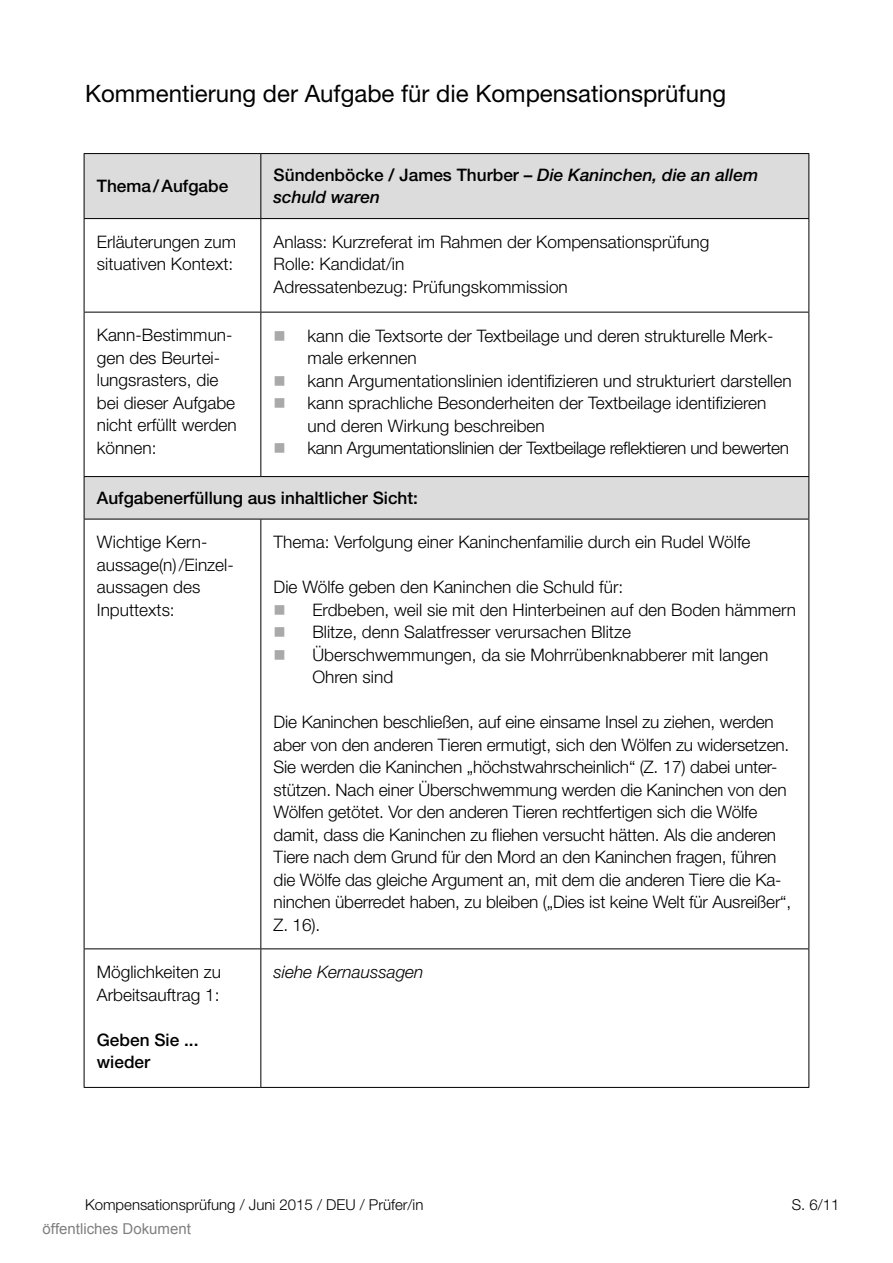
<style>
.page{position:relative;width:893px;height:1263px;background:#fff}
.page>*{position:absolute;margin:0;border:0;box-sizing:border-box;transform-origin:0 0}
.t1{font:24px "Helvetica Neue LT Std";color:#000}
.t2{font:300 17.25px/22.5px "Helvetica Neue LT Std";color:#000}
.t3{font:500 17.25px/22.5px "Helvetica Neue LT Std";color:#000}
.t4{font:300 17.25px "Helvetica Neue LT Std";letter-spacing:-.02em;color:#000}
.t5{font:italic 500 17.25px/22.5px "Helvetica Neue LT Std";color:#000}
.t6{font:italic 300 17.25px "Helvetica Neue LT Std";color:#000}
.t7{font:300 15px "Helvetica Neue LT Std";color:#000}
.t8{font:15px "Arial";color:#808080}
.s1{font-style:normal}
.s2{color:#a9a9a9}
</style>
<div class="page">
<svg style="left:85px;top:154px;width:723px;height:365px"></svg>
<hr style="left:84px;top:153px;width:177px;height:1px;background:#000">
<hr style="left:84px;top:154px;width:1px;height:64px;background:#000">
<hr style="left:261px;top:153px;width:548px;height:1px;background:#000">
<hr style="left:260px;top:154px;width:1px;height:64px;background:#000">
<hr style="left:808px;top:154px;width:1px;height:64px;background:#000">
<hr style="left:84px;top:218px;width:177px;height:1px;background:#000">
<hr style="left:84px;top:219px;width:1px;height:93px;background:#000">
<hr style="left:261px;top:218px;width:548px;height:1px;background:#000">
<hr style="left:260px;top:219px;width:1px;height:93px;background:#000">
<hr style="left:808px;top:219px;width:1px;height:93px;background:#000">
<hr style="left:84px;top:312px;width:177px;height:1px;background:#000">
<hr style="left:84px;top:312px;width:1px;height:164px;background:#000">
<hr style="left:261px;top:312px;width:548px;height:1px;background:#000">
<hr style="left:260px;top:312px;width:1px;height:164px;background:#000">
<hr style="left:808px;top:312px;width:1px;height:164px;background:#000">
<hr style="left:84px;top:476px;width:177px;height:1px;background:#000">
<hr style="left:84px;top:477px;width:1px;height:42px;background:#000">
<hr style="left:261px;top:476px;width:548px;height:1px;background:#000">
<hr style="left:808px;top:477px;width:1px;height:42px;background:#000">
<hr style="left:84px;top:519px;width:177px;height:1px;background:#000">
<hr style="left:84px;top:519px;width:1px;height:429px;background:#000">
<hr style="left:261px;top:519px;width:548px;height:1px;background:#000">
<hr style="left:260px;top:519px;width:1px;height:429px;background:#000">
<hr style="left:808px;top:519px;width:1px;height:429px;background:#000">
<hr style="left:84px;top:948px;width:177px;height:1px;background:#000">
<hr style="left:84px;top:949px;width:1px;height:138px;background:#000">
<hr style="left:261px;top:948px;width:548px;height:1px;background:#000">
<hr style="left:260px;top:949px;width:1px;height:138px;background:#000">
<hr style="left:808px;top:949px;width:1px;height:138px;background:#000">
<hr style="left:84px;top:1087px;width:177px;height:1px;background:#000">
<hr style="left:261px;top:1087px;width:548px;height:1px;background:#000">
<h1 class="t1" style="left:85px;top:79px;width:643px">Kommentierung der Aufgabe für die Kompensationsprüfung</h1>
<p class="t3" style="left:97px;top:175px;width:133px">Thema/Aufgabe</p>
<p class="t5" style="left:274px;top:163px;width:486px"><span class="s1">Sündenböcke / James Thurber –</span> Die Kaninchen, die an allem schuld waren</p>
<p class="t2" style="left:97px;top:230px;width:141px">Erläuterungen zum situativen Kontext:</p>
<p class="t2" style="left:274px;top:230px;width:437px">Anlass: Kurzreferat im Rahmen der Kompensationsprüfung<br>Rolle: Kandidat/in<br>Adressatenbezug: Prüfungskommission</p>
<p class="t2" style="left:97px;top:324px;width:141px">Kann-Bestimmun&shy;gen des Beurtei&shy;lungsrasters, die bei dieser Aufgabe nicht erfüllt werden können:</p>
<p class="t2" style="left:308px;top:324px;width:467px;text-indent:-34px"><span class="s2">■</span> kann die Textsorte der Textbeilage und deren strukturelle Merk&shy;male erkennen</p>
<p class="t2" style="left:274px;top:369px;width:520px"><span class="s2">■</span> kann Argumentationslinien identifizieren und strukturiert darstellen</p>
<p class="t2" style="left:308px;top:392px;width:460px;text-indent:-34px"><span class="s2">■</span> kann sprachliche Besonderheiten der Textbeilage identifizieren und deren Wirkung beschreiben</p>
<p class="t4" style="left:274px;top:438px;width:517px"><span class="s2">■</span> kann Argumentationslinien der Textbeilage reflektieren und bewerten</p>
<p class="t3" style="left:97px;top:486px;width:323px">Aufgabenerfüllung aus inhaltlicher Sicht:</p>
<p class="t2" style="left:97px;top:531px;width:136px">Wichtige Kern&shy;aussage(n)/Einzel&shy;aussagen des<br>Inputtexts:</p>
<p class="t2" style="left:274px;top:531px;width:478px">Thema: Verfolgung einer Kaninchenfamilie durch ein Rudel Wölfe</p>
<p class="t2" style="left:274px;top:576px;width:351px">Die Wölfe geben den Kaninchen die Schuld für:</p>
<p class="t2" style="left:274px;top:598px;width:524px"><span class="s2">■</span> Erdbeben, weil sie mit den Hinterbeinen auf den Boden hämmern</p>
<p class="t2" style="left:274px;top:621px;width:359px"><span class="s2">■</span> Blitze, denn Salatfresser verursachen Blitze</p>
<p class="t2" style="left:312px;top:643px;width:457px;text-indent:-39px"><span class="s2">■</span> Überschwemmungen, da sie Mohrrübenknabberer mit langen<br>Ohren sind</p>
<p class="t2" style="left:274px;top:711px;width:519px">Die Kaninchen beschließen, auf eine einsame Insel zu ziehen, werden aber von den anderen Tieren ermutigt, sich den Wölfen zu widersetzen.<br>Sie werden die Kaninchen „höchstwahrscheinlich“ (Z. 17) dabei unter&shy;stützen. Nach einer Überschwemmung werden die Kaninchen von den Wölfen getötet. Vor den anderen Tieren rechtfertigen sich die Wölfe damit, dass die Kaninchen zu fliehen versucht hätten. Als die anderen Tiere nach dem Grund für den Mord an den Kaninchen fragen, führen die Wölfe das gleiche Argument an, mit dem die anderen Tiere die Ka&shy;ninchen überredet haben, zu bleiben („Dies ist keine Welt für Ausreißer“, Z. 16).</p>
<p class="t2" style="left:97px;top:960px;width:126px">Möglichkeiten zu<br>Arbeitsauftrag 1:</p>
<p class="t3" style="left:97px;top:1028px;width:103px">Geben Sie ... wieder</p>
<p class="t6" style="left:274px;top:962px;width:151px">siehe Kernaussagen</p>
<p class="t7" style="left:85px;top:1195px;width:340px">Kompensationsprüfung / Juni 2015 / DEU / Prüfer/in</p>
<p class="t7" style="left:792px;top:1195px;width:49px">S. 6/11</p>
<p class="t8" style="left:43px;top:1219px;width:150px">öffentliches Dokument</p>
</div>
